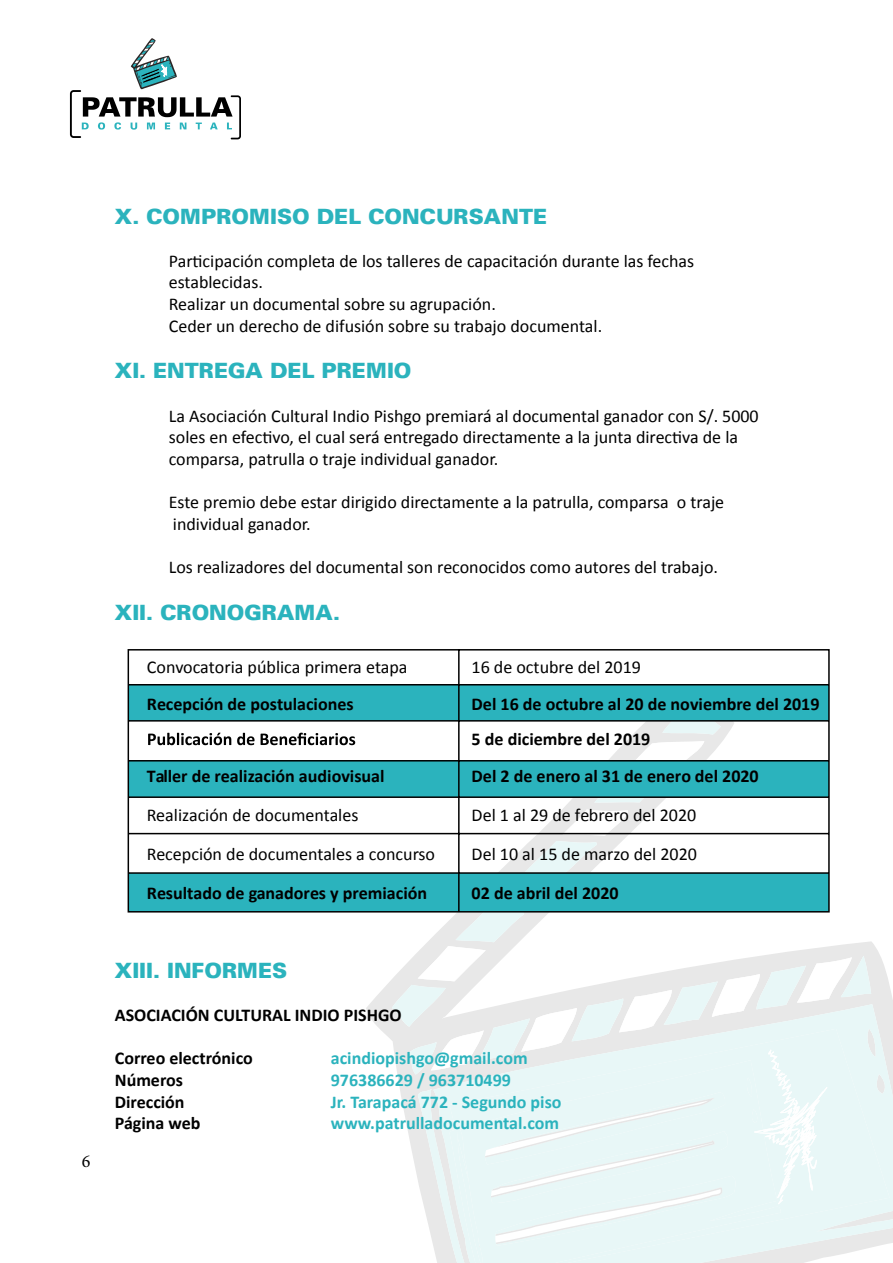
<style>
.page{position:relative;width:893px;height:1263px;background:#fff}
.page>*{position:absolute;margin:0;border:0;box-sizing:border-box;transform-origin:0 0}
.t1{font:900 21px "Univers";color:#2bb3bd}
.t2{font:18px/21.6px "Calibri";color:#000}
.t3{font:700 18px/34.7px "Calibri";color:#000}
.t4{font:700 18px "Calibri";color:#2bb3bd}
.t5{font:18px "Minion Pro";color:#000}
</style>
<div class="page">
<svg style="left:70px;top:38px;width:171px;height:101px"></svg>
<svg style="left:366px;top:942px;width:527px;height:98px"></svg>
<svg style="left:781px;top:1029px;width:109px;height:234px;fill:#e8f7f7"></svg>
<svg style="left:449px;top:1247px;width:332px;height:16px;background:#e8f4f4"></svg>
<svg style="left:392px;top:913px;width:479px;height:334px"></svg>
<svg style="left:127px;top:649px;width:703px;height:264px"></svg>
<p class="t5" style="left:82px;top:1149px;width:10px">6</p>
<p class="t1" style="left:115px;top:202px;width:434px">X. COMPROMISO DEL CONCURSANTE</p>
<p class="t2" style="left:169px;top:250px;width:527px">Participación completa de los talleres de capacitación durante las fechas establecidas.<br>Realizar un documental sobre su agrupación.<br>Ceder un derecho de difusión sobre su trabajo documental.</p>
<p class="t1" style="left:115px;top:357px;width:298px">XI. ENTREGA DEL PREMIO</p>
<p class="t2" style="left:169px;top:405px;width:591px">La Asociación Cultural Indio Pishgo premiará al documental ganador con S/. 5000 soles en efectivo, el cual será entregado directamente a la junta directiva de la comparsa, patrulla o traje individual ganador.</p>
<p class="t2" style="left:169px;top:491px;width:557px">Este premio debe estar dirigido directamente a la patrulla, comparsa o traje individual ganador.</p>
<p class="t2" style="left:169px;top:556px;width:551px">Los realizadores del documental son reconocidos como autores del trabajo.</p>
<p class="t1" style="left:115px;top:598px;width:227px">XII. CRONOGRAMA.</p>
<p class="t2" style="left:147px;top:657px;width:262px">Convocatoria pública primera etapa</p>
<p class="t3" style="left:147px;top:687px;width:208px">Recepción de postulaciones</p>
<p class="t3" style="left:147px;top:758px;width:239px">Taller de realización audiovisual</p>
<p class="t2" style="left:147px;top:796px;width:290px;line-height:38.5px">Realización de documentales<br>Recepción de documentales a concurso</p>
<p class="t2" style="left:472px;top:657px;width:171px">16 de octubre del 2019</p>
<p class="t3" style="left:472px;top:687px;width:349px">Del 16 de octubre al 20 de noviembre del 2019<br>5 de diciembre del 2019</p>
<p class="t3" style="left:472px;top:758px;width:289px">Del 2 de enero al 31 de enero del 2020</p>
<p class="t2" style="left:472px;top:796px;width:227px;line-height:38.5px">Del 1 al 29 de febrero del 2020<br>Del 10 al 15 de marzo del 2020</p>
<p class="t3" style="left:147px;top:875px;width:282px">Resultado de ganadores y premiación</p>
<p class="t3" style="left:472px;top:875px;width:149px">02 de abril del 2020</p>
<p class="t1" style="left:115px;top:957px;width:174px">XIII. INFORMES</p>
<p class="t3" style="left:115px;top:998px;width:288px">ASOCIACIÓN CULTURAL INDIO PISHGO</p>
<p class="t3" style="left:115px;top:1041px;width:139px">Correo electrónico</p>
<p class="t4" style="left:331px;top:1047px;width:198px">acindiopishgo@gmail.com</p>
<p class="t3" style="left:115px;top:1063px;width:70px">Números</p>
<p class="t4" style="left:331px;top:1068px;width:182px">976386629 / 963710499</p>
<p class="t3" style="left:115px;top:1084px;width:71px">Dirección</p>
<p class="t4" style="left:331px;top:1090px;width:232px">Jr. Tarapacá 772 - Segundo piso</p>
<p class="t3" style="left:115px;top:1106px;width:87px">Página web</p>
<p class="t4" style="left:331px;top:1112px;width:230px">www.patrulladocumental.com</p>
</div>
